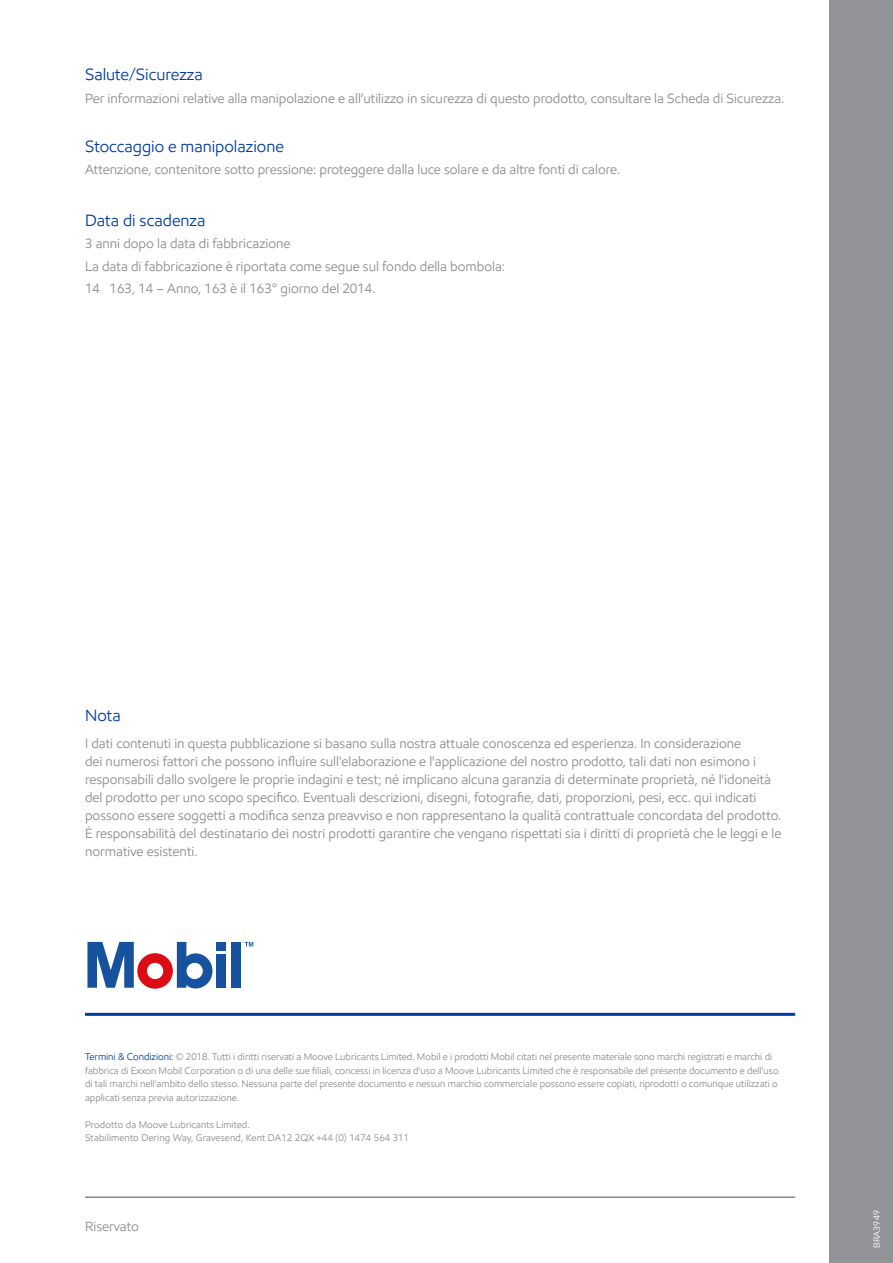
<style>
.page{position:relative;width:893px;height:1263px;background:#fff}
.page>*{position:absolute;margin:0;border:0;box-sizing:border-box;transform-origin:0 0}
.t1{font:16.5px "E Mprint";color:#003da6}
.t2{font:13.5px/18px "E Mprint";color:#898c8e}
.t3{font:9.75px/13.5px "E Mprint";color:#898c8e}
.t4{font:9px "E Mprint";letter-spacing:.01em;color:#fff}
.s1{color:#003da6}
</style>
<div class="page">
<div style="left:829px;top:0;width:64px;height:1263px;background:#929397"></div>
<hr style="left:85px;top:1196px;width:710px;height:2px;background:#898c8e">
<hr style="left:85px;top:1013px;width:710px;height:3px;background:#003da6">
<div style="left:216px;top:954px;width:10px;height:34px;background:#17529f"></div>
<div style="left:216px;top:942px;width:10px;height:8px;background:#17529f"></div>
<div style="left:231px;top:942px;width:10px;height:46px;background:#17529f"></div>
<svg style="left:87px;top:942px;width:125px;height:47px"></svg>
<svg style="left:245px;top:942px;width:8px;height:4px"></svg>
<p class="t1" style="left:85px;top:65px;width:119px">Salute/Sicurezza</p>
<p class="t2" style="left:85px;top:89px;width:701px">Per informazioni relative alla manipolazione e all’utilizzo in sicurezza di questo prodotto, consultare la Scheda di Sicurezza.</p>
<p class="t1" style="left:85px;top:136px;width:200px">Stoccaggio e manipolazione</p>
<p class="t2" style="left:85px;top:160px;width:537px">Attenzione, contenitore sotto pressione: proteggere dalla luce solare e da altre fonti di calore.</p>
<p class="t1" style="left:85px;top:210px;width:122px">Data di scadenza</p>
<p class="t2" style="left:85px;top:232px;width:422px;line-height:22.2px">3 anni dopo la data di fabbricazione<br>La data di fabbricazione è riportata come segue sul fondo della bombola:<br>14 163, 14 – Anno, 163 è il 163° giorno del 2014.</p>
<p class="t1" style="left:85px;top:706px;width:37px">Nota</p>
<p class="t2" style="left:85px;top:734px;width:698px">I dati contenuti in questa pubblicazione si basano sulla nostra attuale conoscenza ed esperienza. In considerazione<br>dei numerosi fattori che possono influire sull'elaborazione e l'applicazione del nostro prodotto, tali dati non esimono i responsabili dallo svolgere le proprie indagini e test; né implicano alcuna garanzia di determinate proprietà, né l'idoneità del prodotto per uno scopo specifico. Eventuali descrizioni, disegni, fotografie, dati, proporzioni, pesi, ecc. qui indicati possono essere soggetti a modifica senza preavviso e non rappresentano la qualità contrattuale concordata del prodotto.<br>È responsabilità del destinatario dei nostri prodotti garantire che vengano rispettati sia i diritti di proprietà che le leggi e le normative esistenti.</p>
<p class="t3" style="left:85px;top:1050px;width:695px"><span class="s1">Termini &amp; Condizioni:</span> © 2018. Tutti i diritti riservati a Moove Lubricants Limited. Mobil e i prodotti Mobil citati nel presente materiale sono marchi registrati e marchi di fabbrica di Exxon Mobil Corporation o di una delle sue filiali, concessi in licenza d'uso a Moove Lubricants Limited che è responsabile del presente documento e dell'uso di tali marchi nell'ambito dello stesso. Nessuna parte del presente documento e nessun marchio commerciale possono essere copiati, riprodotti o comunque utilizzati o applicati senza previa autorizzazione.</p>
<p class="t3" style="left:85px;top:1117px;width:326px">Prodotto da Moove Lubricants Limited.<br>Stabilimento Dering Way, Gravesend, Kent DA12 2QX +44 (0) 1474 564 311</p>
<p class="t2" style="left:85px;top:1217px;width:55px">Riservato</p>
<p class="t4" style="left:871px;top:1248px;width:39px;rotate:-90deg">BRA3949</p>
</div>
